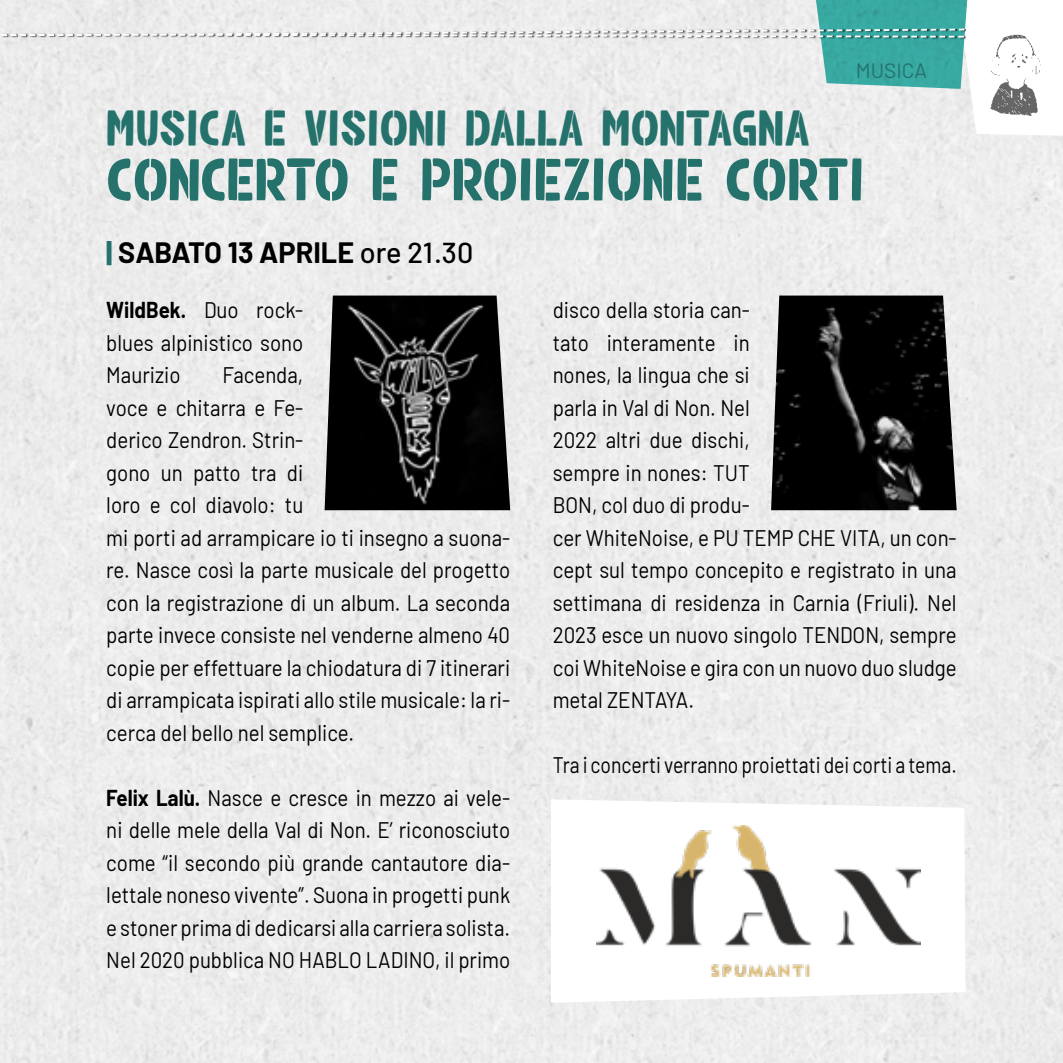
<style>
.page{position:relative;width:1063px;height:1063px;background:#fff}
.page>*{position:absolute;margin:0;border:0;box-sizing:border-box;transform-origin:0 0}
.t1{font:60px "Alberto Stencil";color:#25726d}
.t2{font:50px "Alberto Stencil";color:#25726d}
.t3{font:700 28.75px "Barlow";color:#000}
.t4{font:22.5px/32.5px "Barlow";color:#000;text-align:justify;scale:.91 1}
.t5{font:22.5px "Barlow";color:#000;scale:.86 1}
.t6{font:20.75px "Barlow";color:#25726d}
.s1{font-weight:800;color:#25726d}
.s2{font-weight:500}
.s3{font-weight:700}
</style>
<div class="page">
<svg style="left:551px;top:799px;width:415px;height:204px"></svg>
<img style="left:596px;top:825px;width:324px;height:152px">
<img style="left:325px;top:296px;width:185px;height:214px">
<img style="left:771px;top:296px;width:186px;height:214px">
<svg style="left:0;top:0;width:1063px;height:136px"></svg>
<p class="t6" style="left:856px;top:55px;width:73px">MUSICA</p>
<h2 class="t2" style="left:106px;top:98px;width:706px">MUSICA E VISIONI DALLA MONTAGNA</h2>
<h1 class="t1" style="left:106px;top:144px;width:760px">CONCERTO E PROIEZIONE CORTI</h1>
<p class="t3" style="left:106px;top:232px;width:369px"><span class="s1">|</span> SABATO 13 APRILE <span class="s2">ore 21.30</span></p>
<p class="t4" style="left:106px;top:292px;width:218px"><span class="s3">WildBek.</span> Duo rock&shy;blues alpinistico sono Maurizio</p>
<p class="t4" style="left:106px;top:357px;width:445px;text-align:left;text-indent:116px">Facenda,<br>voce e chitarra e Fe-<br>derico Zendron. Strin-<br>gono un patto tra di<br>loro e col diavolo: tu<br>mi porti ad arrampicare io ti insegno a suona&shy;re. Nasce così la parte musicale del progetto con la registrazione di un album. La seconda parte invece consiste nel venderne almeno 40 copie per effettuare la chiodatura di 7 itinerari di arrampicata ispirati allo stile musicale: la ri&shy;cerca del bello nel semplice.</p>
<p class="t4" style="left:106px;top:779px;width:445px"><span class="s3">Felix Lalù.</span> Nasce e cresce in mezzo ai vele&shy;ni delle mele della Val di Non. E’ riconosciuto come “il secondo più grande cantautore dia&shy;lettale noneso vivente”. Suona in progetti punk e stoner prima di dedicarsi alla carriera solista.<br>Nel 2020 pubblica NO HABLO LADINO, il primo</p>
<p class="t4" style="left:553px;top:292px;width:445px;text-align:left">disco della storia can-<br>tato interamente in<br>nones, la lingua che si<br>parla in Val di Non. Nel<br>2022 altri due dischi,<br>sempre in nones: TUT<br>BON, col duo di produ-<br>cer WhiteNoise, e PU TEMP CHE VITA, un con&shy;cept sul tempo concepito e registrato in una settimana di residenza in Carnia (Friuli). Nel<br>2023 esce un nuovo singolo TENDON, sempre coi WhiteNoise e gira con un nuovo duo sludge metal ZENTAYA.</p>
<p class="t5" style="left:553px;top:749px;width:471px">Tra i concerti verranno proiettati dei corti a tema.</p>
</div>
